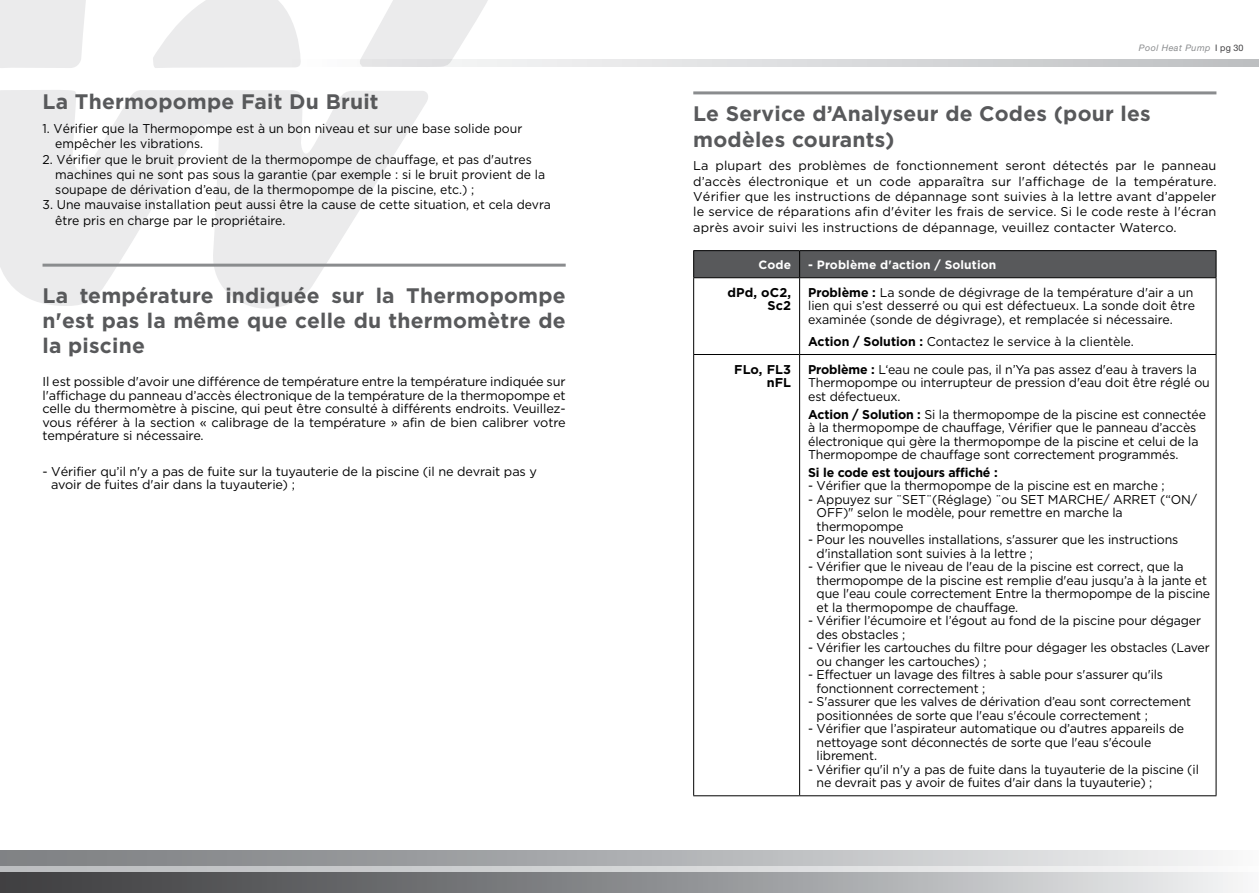
<style>
.page{position:relative;width:1259px;height:893px;background:#fff}
.page>*{position:absolute;margin:0;border:0;box-sizing:border-box;transform-origin:0 0}
.t1{font:700 21px/25.2px "Gotham HTF";letter-spacing:.01em;color:#58595b}
.t2{font:12.75px/13.5px "Gotham HTF";letter-spacing:-.01em;color:#000}
.t3{font:12.75px/15.3px "Gotham HTF";letter-spacing:-.01em;color:#000;scale:.96 1}
.t4{font:700 12.75px "Gotham HTF";letter-spacing:-.01em;color:#000}
.t5{font:700 12.75px/13.5px "Gotham HTF";letter-spacing:.01em;color:#000;text-align:right}
.t6{font:700 12px "Gotham HTF";letter-spacing:.01em;color:#fff}
.t7{font:italic 9px "Helvetica Neue LT Std";letter-spacing:.05em;color:#8a8c8e}
.s1{font-style:normal;color:#414042}
.s2{font-weight:700}
</style>
<div class="page">
<div style="left:0;top:872px;width:1259px;height:21px;background:linear-gradient(to right,#333436,#eceeef)"></div>
<svg style="left:0;top:865px;width:1218px;height:7px;background:#d0d1d3"></svg>
<svg style="left:0;top:850px;width:1218px;height:15px;background:#b0b1b4"></svg>
<svg style="left:0;top:90px;width:430px;height:219px;fill:#ebebec"></svg>
<svg style="left:0;top:0;width:1259px;height:68px"></svg>
<hr style="left:693px;top:250px;width:106px;height:1px;background:#000">
<hr style="left:799px;top:250px;width:417px;height:1px;background:#000">
<div style="left:693px;top:251px;width:523px;height:26px;background:#58595b"></div>
<hr style="left:693px;top:277px;width:106px;height:1px;background:#000">
<hr style="left:693px;top:278px;width:1px;height:76px;background:#000">
<hr style="left:799px;top:277px;width:417px;height:1px;background:#000">
<hr style="left:799px;top:278px;width:1px;height:76px;background:#000">
<hr style="left:1215px;top:278px;width:1px;height:76px;background:#000">
<hr style="left:693px;top:354px;width:106px;height:1px;background:#000">
<hr style="left:693px;top:355px;width:1px;height:440px;background:#000">
<hr style="left:799px;top:354px;width:417px;height:1px;background:#000">
<hr style="left:799px;top:355px;width:1px;height:440px;background:#000">
<hr style="left:1215px;top:355px;width:1px;height:440px;background:#000">
<hr style="left:693px;top:795px;width:106px;height:1px;background:#000">
<hr style="left:799px;top:795px;width:417px;height:1px;background:#000">
<hr style="left:693px;top:91px;width:523px;height:3px;background:#8a8c8e">
<hr style="left:43px;top:264px;width:523px;height:3px;background:#8a8c8e">
<h1 class="t1" style="left:43px;top:89px;width:337px">La Thermopompe Fait Du Bruit</h1>
<p class="t3" style="left:55px;top:121px;width:488px;text-indent:-13px">1. Vérifier que la Thermopompe est à un bon niveau et sur une base solide pour empêcher les vibrations.</p>
<p class="t3" style="left:55px;top:151px;width:512px;text-indent:-13px">2. Vérifier que le bruit provient de la thermopompe de chauffage, et pas d'autres machines qui ne sont pas sous la garantie (par exemple : si le bruit provient de la soupape de dérivation d’eau, de la thermopompe de la piscine, etc.) ;</p>
<p class="t3" style="left:55px;top:197px;width:518px;text-indent:-13px">3. Une mauvaise installation peut aussi être la cause de cette situation, et cela devra être pris en charge par le propriétaire.</p>
<h1 class="t1" style="left:43px;top:282px;width:525px;text-align:justify">La température indiquée sur la Thermopompe n'est pas la même que celle du thermomètre de la piscine</h1>
<p class="t2" style="left:43px;top:375px;width:525px;text-align:justify">Il est possible d'avoir une différence de température entre la température indiquée sur l'affichage du panneau d’accès électronique de la température de la thermopompe et celle du thermomètre à piscine, qui peut être consulté à différents endroits. Veuillez&shy;vous référer à la section « calibrage de la température » afin de bien calibrer votre température si nécessaire.</p>
<p class="t2" style="left:51px;top:464px;width:487px;text-indent:-9px">- Vérifier qu’il n'y a pas de fuite sur la tuyauterie de la piscine (il ne devrait pas y avoir de fuites d'air dans la tuyauterie) ;</p>
<p class="t7" style="left:1138px;top:43px;width:106px">Pool Heat Pump <span class="s1">I pg 30</span></p>
<h1 class="t1" style="left:693px;top:101px;width:459px">Le Service d’Analyseur de Codes (pour les modèles courants)</h1>
<p class="t2" style="left:693px;top:158px;width:525px;line-height:15.3px;text-align:justify">La plupart des problèmes de fonctionnement seront détectés par le panneau d’accès électronique et un code apparaîtra sur l'affichage de la température.<br>Vérifier que les instructions de dépannage sont suivies à la lettre avant d’appeler le service de réparations afin d'éviter les frais de service. Si le code reste à l'écran après avoir suivi les instructions de dépannage, veuillez contacter Waterco.</p>
<p class="t6" style="left:758px;top:258px;width:34px">Code</p>
<p class="t6" style="left:808px;top:258px;width:190px">- Problème d'action / Solution</p>
<p class="t5" style="left:727px;top:285px;width:65px">dPd, oC2,<br>Sc2</p>
<p class="t2" style="left:808px;top:286px;width:388px"><span class="s2">Problème :</span> La sonde de dégivrage de la température d'air a un lien qui s’est desserré ou qui est défectueux. La sonde doit être examinée (sonde de dégivrage), et remplacée si nécessaire.</p>
<p class="t2" style="left:808px;top:335px;width:327px"><span class="s2">Action / Solution :</span> Contactez le service à la clientèle.</p>
<p class="t5" style="left:734px;top:362px;width:58px">FLo, FL3 nFL</p>
<p class="t2" style="left:808px;top:362px;width:403px"><span class="s2">Problème :</span> L‘eau ne coule pas, il n’Ya pas assez d'eau à travers la<br>Thermopompe ou interrupteur de pression d'eau doit être réglé ou est défectueux.</p>
<p class="t2" style="left:808px;top:407px;width:399px"><span class="s2">Action / Solution :</span> Si la thermopompe de la piscine est connectée à la thermopompe de chauffage, Vérifier que le panneau d’accès électronique qui gère la thermopompe de la piscine et celui de la Thermopompe de chauffage sont correctement programmés.</p>
<p class="t4" style="left:808px;top:465px;width:191px">Si le code est toujours affiché :</p>
<p class="t2" style="left:808px;top:479px;width:358px">- Vérifier que la thermopompe de la piscine est en marche ;</p>
<p class="t2" style="left:816px;top:492px;width:382px;text-indent:-9px">- Appuyez sur ¨SET¨(Réglage) ¨ou SET MARCHE/ ARRET (“ON/<br>OFF)" selon le modèle, pour remettre en marche la thermopompe</p>
<p class="t2" style="left:816px;top:533px;width:363px;text-indent:-9px">- Pour les nouvelles installations, s'assurer que les instructions d'installation sont suivies à la lettre ;</p>
<p class="t2" style="left:816px;top:560px;width:395px;text-indent:-9px">- Vérifier que le niveau de l'eau de la piscine est correct, que la thermopompe de la piscine est remplie d'eau jusqu’a à la jante et que l'eau coule correctement Entre la thermopompe de la piscine et la thermopompe de chauffage.</p>
<p class="t2" style="left:816px;top:614px;width:386px;text-indent:-9px">- Vérifier l’écumoire et l’égout au fond de la piscine pour dégager des obstacles ;</p>
<p class="t2" style="left:816px;top:641px;width:395px;text-indent:-9px">- Vérifier les cartouches du filtre pour dégager les obstacles (Laver ou changer les cartouches) ;</p>
<p class="t2" style="left:816px;top:668px;width:348px;text-indent:-9px">- Effectuer un lavage des filtres à sable pour s'assurer qu'ils fonctionnent correctement ;</p>
<p class="t2" style="left:816px;top:695px;width:376px;text-indent:-9px">- S'assurer que les valves de dérivation d’eau sont correctement positionnées de sorte que l'eau s'écoule correctement ;</p>
<p class="t2" style="left:816px;top:722px;width:369px;text-indent:-9px">- Vérifier que l’aspirateur automatique ou d’autres appareils de nettoyage sont déconnectés de sorte que l'eau s'écoule librement.</p>
<p class="t2" style="left:816px;top:762px;width:384px;text-indent:-9px">- Vérifier qu'il n'y a pas de fuite dans la tuyauterie de la piscine (il ne devrait pas y avoir de fuites d'air dans la tuyauterie) ;</p>
</div>
